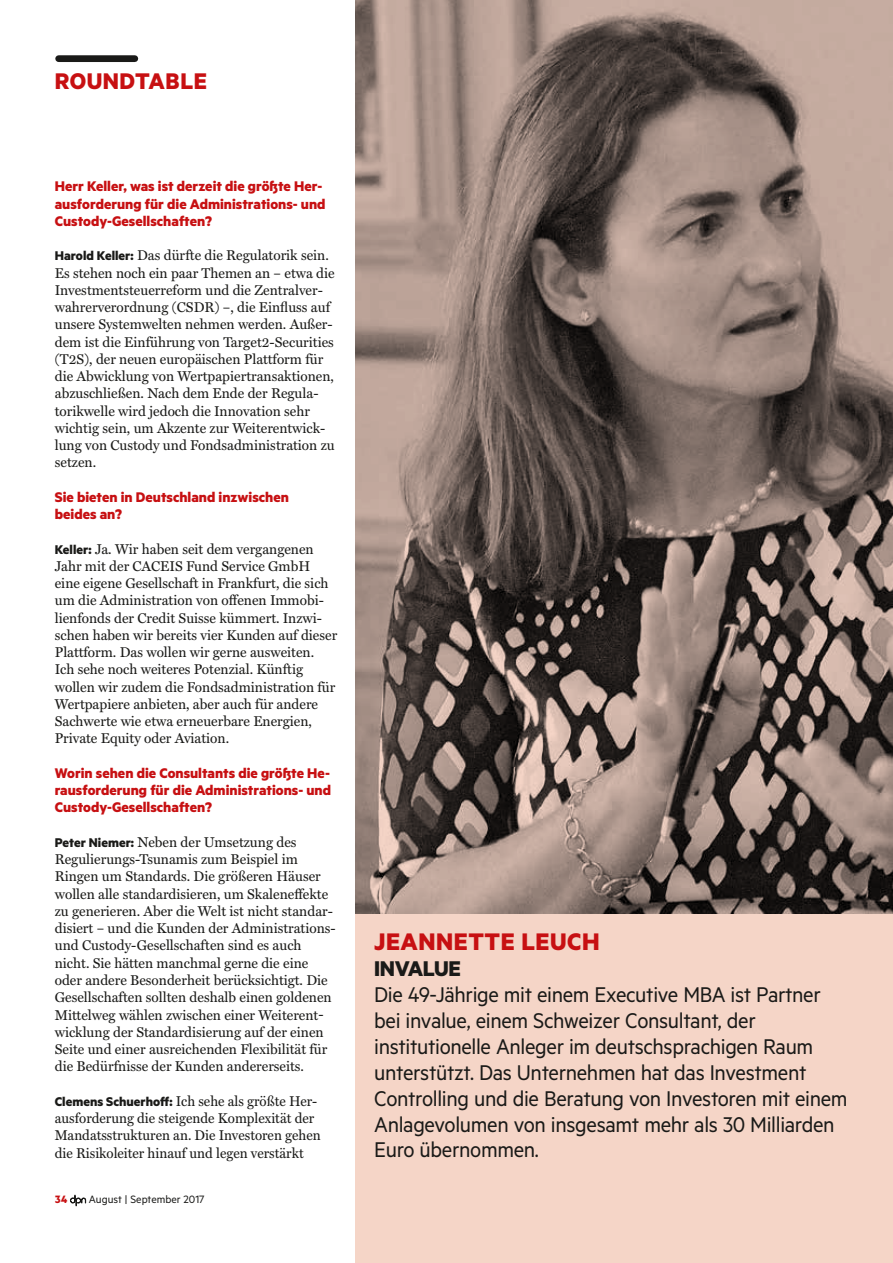
<style>
.page{position:relative;width:893px;height:1263px;background:#fff}
.page>*{position:absolute;margin:0;border:0;box-sizing:border-box;transform-origin:0 0}
.t1{font:700 27px "Metric";color:#c71012}
.t2{font:700 25.5px "Metric";letter-spacing:.02em;color:#c71012}
.t3{font:24px/25.8px "Metric";letter-spacing:-.015em;color:#1a1a18}
.t4{font:700 24px "Metric";color:#1a1a18}
.t5{font:700 15.75px/17.2px "Metric";color:#c71012}
.t6{font:14.25px/17.2px "Miller Text";color:#1a1a18}
.t7{font:14.25px/17.2px "Miller Text";color:#1a1a18;scale:.95 1}
.t8{font:12px "Metric";color:#1a1a18}
.t9{font:700 12px "Metric";color:#c71012}
.s1{font-family:"Metric";font-weight:700}
</style>
<div class="page">
<svg style="left:70px;top:1195px;width:16px;height:11px"></svg>
<div style="left:355px;top:856px;width:538px;height:407px;background:#f5d5c7"></div>
<div style="left:59px;top:55px;width:76px;height:7px;background:#1a1a18"></div>
<svg style="left:355px;top:0;width:538px;height:914px;background:#817069"></svg>
<h2 class="t2" style="left:55px;top:66px;width:154px">ROUNDTABLE</h2>
<p class="t5" style="left:55px;top:177px;width:272px">Herr Keller, was ist derzeit die größte Her&shy;ausforderung für die Administrations- und<br>Custody-Gesellschaften?</p>
<p class="t6" style="left:55px;top:247px;width:281px"><span class="s1">Harold Keller:</span> Das dürfte die Regulatorik sein.<br>Es stehen noch ein paar Themen an – etwa die Investmentsteuerreform und die Zentralver&shy;wahrerverordnung (CSDR) –, die Einfluss auf unsere Systemwelten nehmen werden. Außer&shy;dem ist die Einführung von Target2-Securities (T2S), der neuen europäischen Plattform für die Abwicklung von Wertpapiertransaktionen, abzuschließen. Nach dem Ende der Regula&shy;torikwelle wird jedoch die Innovation sehr wichtig sein, um Akzente zur Weiterentwick&shy;lung von Custody und Fondsadministration zu setzen.</p>
<p class="t5" style="left:55px;top:488px;width:236px">Sie bieten in Deutschland inzwischen beides an?</p>
<p class="t6" style="left:55px;top:540px;width:284px"><span class="s1">Keller:</span> Ja. Wir haben seit dem vergangenen Jahr mit der CACEIS Fund Service GmbH eine eigene Gesellschaft in Frankfurt, die sich um die Administration von offenen Immobi&shy;lienfonds der Credit Suisse kümmert. Inzwi&shy;schen haben wir bereits vier Kunden auf dieser Plattform. Das wollen wir gerne ausweiten.<br>Ich sehe noch weiteres Potenzial. Künftig wollen wir zudem die Fondsadministration für Wertpapiere anbieten, aber auch für andere Sachwerte wie etwa erneuerbare Energien, Private Equity oder Aviation.</p>
<p class="t5" style="left:55px;top:764px;width:278px;text-align:justify">Worin sehen die Consultants die größte He&shy;rausforderung für die Administrations- und Custody-Gesellschaften?</p>
<p class="t6" style="left:55px;top:833px;width:282px"><span class="s1">Peter Niemer:</span> Neben der Umsetzung des Regulierungs-Tsunamis zum Beispiel im Ringen um Standards. Die größeren Häuser wollen alle standardisieren, um Skaleneffekte zu generieren. Aber die Welt ist nicht standar&shy;disiert – und die Kunden der Administrations&shy;und Custody-Gesellschaften sind es auch nicht. Sie hätten manchmal gerne die eine oder andere Besonderheit berücksichtigt. Die Gesellschaften sollten deshalb einen goldenen Mittelweg wählen zwischen einer Weiterent&shy;wicklung der Standardisierung auf der einen Seite und einer ausreichenden Flexibilität für die Bedürfnisse der Kunden andererseits.</p>
<p class="t7" style="left:55px;top:1092px;width:281px"><span class="s1">Clemens Schuerhoff:</span> Ich sehe als größte Her&shy;ausforderung die steigende Komplexität der Mandatsstrukturen an. Die Investoren gehen die Risikoleiter hinauf und legen verstärkt</p>
<p class="t9" style="left:55px;top:1192px;width:14px">34</p>
<p class="t8" style="left:89px;top:1192px;width:117px">August | September 2017</p>
<h1 class="t1" style="left:374px;top:925px;width:29px">Jeannette</h1>
<h1 class="t1" style="left:521px;top:925px;width:31px">Leuch</h1>
<h3 class="t4" style="left:374px;top:954px;width:48px">invalue</h3>
<p class="t3" style="left:374px;top:981px;width:475px">Die 49-Jährige mit einem Executive MBA ist Partner bei invalue, einem Schweizer Consultant, der institutionelle Anleger im deutschsprachigen Raum unterstützt. Das Unternehmen hat das Investment Controlling und die Beratung von Investoren mit einem Anlagevolumen von insgesamt mehr als 30 Milliarden Euro übernommen.</p>
</div>
